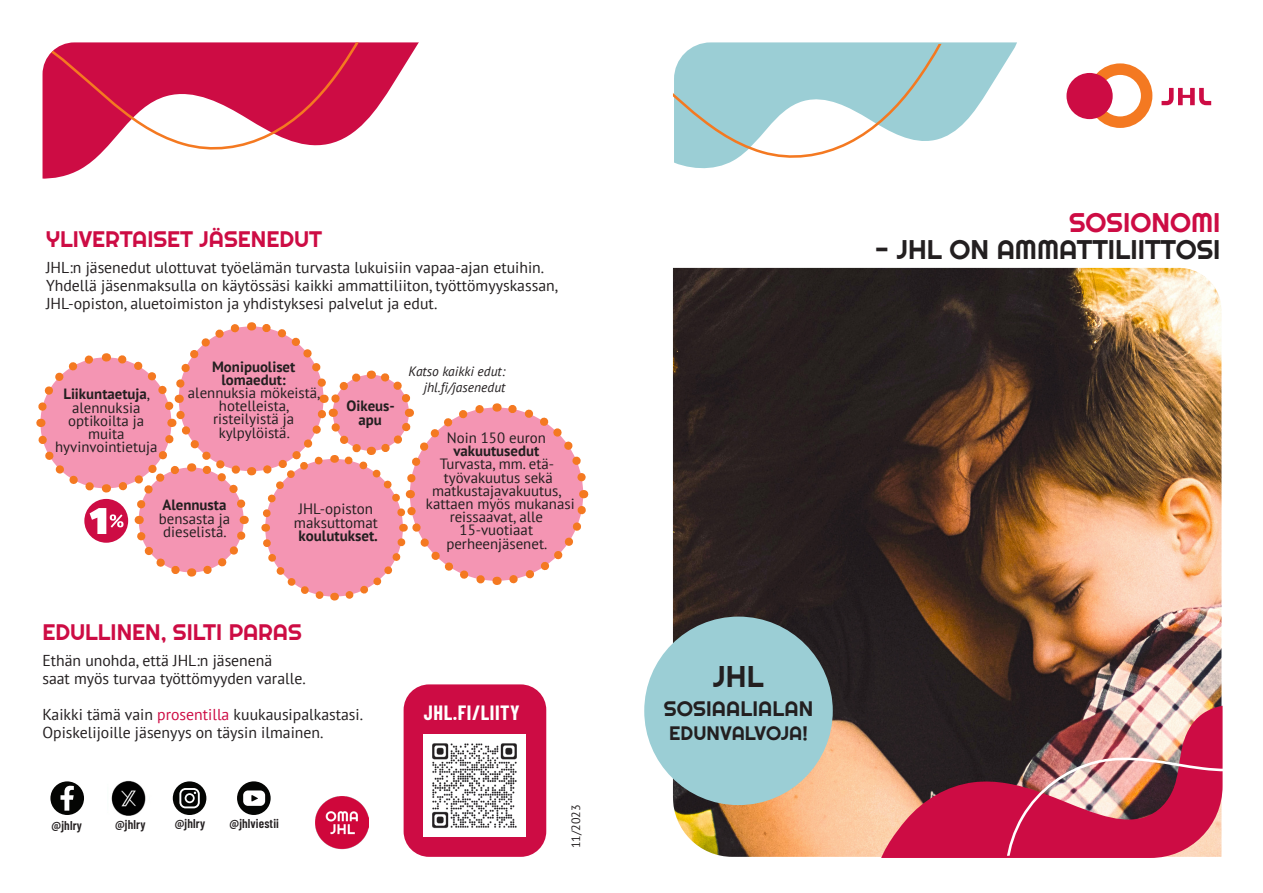
<style>
.page{position:relative;width:1263px;height:893px;background:#fff}
.page>*{position:absolute;margin:0;border:0;box-sizing:border-box;transform-origin:0 0}
.Väliotsikko__DIN_24_pt{font:30px "Righteous";color:#231f20}
.pääots_etusivulla{font:27px "Righteous";color:#231f20}
.pääots_etusivulla-2{font:27px "Righteous";color:#cd0c44}
.otsikko{font:22.5px "Righteous";color:#cd0c44}
.Väliotsikko__DIN_24_pt-2{font:21px "Righteous";letter-spacing:.005em;color:#231f20}
.t1{font:700 20.25px "Barlow Condensed";letter-spacing:.025em;color:#fff}
.Väliotsikko__DIN_24_pt-3{font:19.5px "Righteous";letter-spacing:.005em;color:#231f20}
.Leipis{font:15.75px/18px "PT Sans";color:#231f20}
.Leipis_pienempi_rivinväli{font:15px/13.5px "PT Sans";color:#231f20;text-align:center}
.Leipis_pienempi_rivinväli-2{font:14.85px/13.2px "PT Sans";color:#231f20;text-align:center}
.Leipis-2{font:14.85px/13.2px "PT Sans";color:#231f20;text-align:center}
.Leipis_pienempi_rivinväli-3{font:700 14.85px/14.9px "PT Sans";color:#231f20;text-align:center}
.t2{font:italic 13.5px "PT Sans";color:#231f20}
.Leipäteksti{font:600 12.75px "Barlow Condensed";letter-spacing:.01em;color:#231f20}
.t3{font:12px "PT Sans";color:#231f20}
.s1{font-weight:700}
.s2{color:#cd0c44}
</style>
<div class="page">
<img style="left:673px;top:268px;width:548px;height:589px">
<svg style="left:43px;top:150px;width:61px;height:29px;fill:#cd0c44"></svg>
<svg style="left:43px;top:42px;width:376px;height:108px"></svg>
<svg style="left:673px;top:42px;width:344px;height:127px"></svg>
<div style="left:644px;top:617px;width:189px;height:188px;background:#9bced5;border-radius:50%"></div>
<svg style="left:877px;top:705px;width:345px;height:153px;background:#802f3f"></svg>
<img style="left:1002px;top:688px;width:221px;height:168px">
<svg style="left:36px;top:322px;width:553px;height:279px"></svg>
<img style="left:316px;top:796px;width:52px;height:54px">
<svg style="left:1161px;top:88px;width:50px;height:17px"></svg>
<svg style="left:1088px;top:63px;width:64px;height:65px"></svg>
<div style="left:1066px;top:73px;width:47px;height:46px;background:#cd0c44;border-radius:50%"></div>
<div style="left:404px;top:684px;width:142px;height:173px;background:#cd0c44;border-radius:26px"></div>
<img style="left:424px;top:734px;width:102px;height:102px">
<svg style="left:50px;top:781px;width:34px;height:34px"></svg>
<svg style="left:173px;top:781px;width:33px;height:34px"></svg>
<svg style="left:237px;top:781px;width:34px;height:34px"></svg>
<img style="left:111px;top:781px;width:35px;height:35px">
<p class="otsikko" style="left:46px;top:224px;width:278px">YLIVERTAISET JÄSENEDUT</p>
<p class="Leipis" style="left:46px;top:258px;width:514px">JHL:n jäsenedut ulottuvat työelämän turvasta lukuisiin vapaa-ajan etuihin.<br>Yhdellä jäsenmaksulla on käytössäsi kaikki ammattiliiton, työttömyyskassan,<br>JHL-opiston, aluetoimiston ja yhdistyksesi palvelut ja edut.</p>
<p class="Leipis_pienempi_rivinväli-2" style="left:55px;top:387px;width:104px"><span class="s1">Liikuntaetuja</span>, alennuksia optikoilta ja muita hyvinvointietuja</p>
<p class="Leipis_pienempi_rivinväli-2" style="left:188px;top:359px;width:134px"><span class="s1">Monipuoliset lomaedut: </span>alennuksia mökeistä, hotelleista, risteilyistä ja kylpylöistä.</p>
<p class="Leipis_pienempi_rivinväli-3" style="left:347px;top:398px;width:50px">Oikeus&shy;apu</p>
<p class="Leipis_pienempi_rivinväli-2" style="left:159px;top:498px;width:73px"><span class="s1">Alennusta </span>bensasta ja dieselistä.</p>
<p class="Leipis_pienempi_rivinväli" style="left:294px;top:502px;width:86px">JHL-opiston maksuttomat <span class="s1">koulutukset.</span></p>
<p class="t2" style="left:409px;top:363px;width:98px">Katso kaikki edut:</p>
<p class="t2" style="left:424px;top:379px;width:83px">jhl.fi/jasenedut</p>
<p class="Leipis-2" style="left:426px;top:431px;width:150px">Noin 150 euron <span class="s1">vakuutusedut<br></span>Turvasta, mm. etä&shy;työvakuutus sekä matkustajavakuutus, kattaen myös mukanasi reissaavat, alle<br>15-vuotiaat perheenjäsenet.</p>
<p class="otsikko" style="left:42px;top:618px;width:261px">EDULLINEN, SILTI PARAS</p>
<p class="Leipis" style="left:42px;top:651px;width:265px">Ethän unohda, että JHL:n jäsenenä<br>saat myös turvaa työttömyyden varalle.</p>
<p class="Leipis" style="left:42px;top:705px;width:322px">Kaikki tämä vain <span class="s2">prosentilla</span> kuukausipalkastasi.<br>Opiskelijoille jäsenyys on täysin ilmainen.</p>
<p class="Leipäteksti" style="left:52px;top:816px;width:32px">@jhlry</p>
<p class="Leipäteksti" style="left:115px;top:815px;width:32px">@jhlry</p>
<p class="Leipäteksti" style="left:175px;top:814px;width:32px">@jhlry</p>
<p class="Leipäteksti" style="left:230px;top:814px;width:51px">@jhlviestii</p>
<p class="t1" style="left:424px;top:699px;width:97px">JHL.FI/LIITY</p>
<p class="t3" style="left:568px;top:848px;width:45px;rotate:-90deg">11/2023</p>
<p class="pääots_etusivulla-2" style="left:1069px;top:205px;width:153px">SOSIONOMI</p>
<p class="pääots_etusivulla" style="left:875px;top:232px;width:347px">- JHL ON AMMATTILIITTOSI</p>
<p class="Väliotsikko__DIN_24_pt" style="left:713px;top:657px;width:52px">JHL</p>
<p class="Väliotsikko__DIN_24_pt-2" style="left:664px;top:696px;width:151px">SOSIAALIALAN</p>
<p class="Väliotsikko__DIN_24_pt-3" style="left:669px;top:720px;width:140px">EDUNVALVOJA!</p>
</div>
